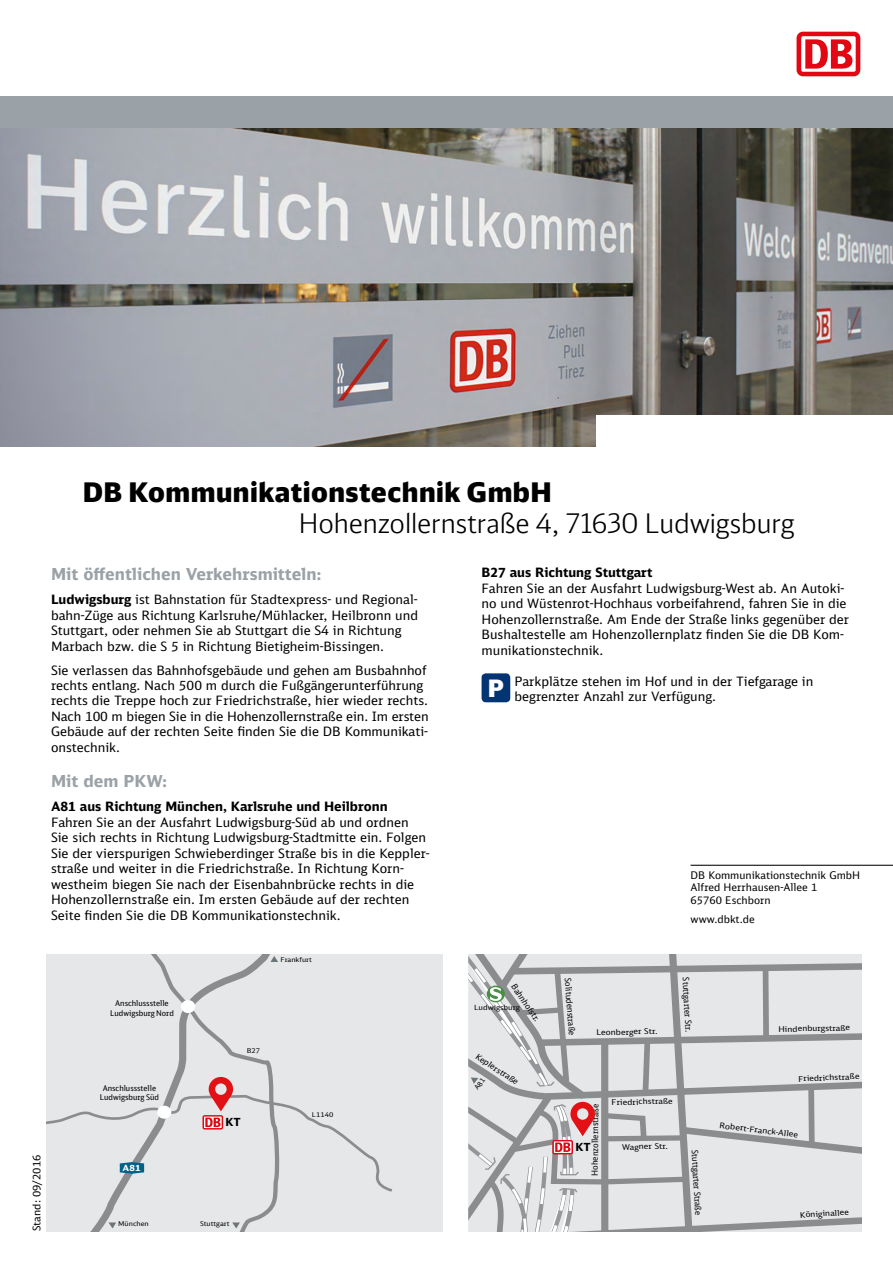
<style>
.page{position:relative;width:893px;height:1263px;background:#fff}
.page>*{position:absolute;margin:0;border:0;box-sizing:border-box;transform-origin:0 0}
.t1{font:300 27px "DB Head";letter-spacing:.005em;color:#000}
.t2{font:900 27px "DB Head";letter-spacing:.02em;color:#000}
.t3{font:900 24px "DB Head";color:#fff}
.t4{font:700 16.5px "DB Sans";color:#9ba2a7}
.t5{font:12.9px/15.5px "DB Sans";color:#000}
.t6{font:700 12.9px "DB Sans";color:#000}
.t7{font:700 11.1px "DB Sans";color:#000}
.t8{font:10.5px/12.6px "DB Sans";color:#000}
.t9{font:8.55px "DB Sans";color:#000;scale:.92 1}
.t10{font:700 8.55px "DB Sans";color:#fff;scale:1.09 1}
.t11{font:8.4px "DB Sans";color:#000}
.t12{font:8.1px "DB Sans";color:#000}
.t13{font:7.95px "DB Sans";color:#000;scale:1.09 1}
.t14{font:7.95px/9.4px "DB Sans Cond";color:#000;text-align:center;scale:1.09 1}
.t15{font:7.2px "DB Sans";color:#000;scale:1.09 1}
.t16{font:6.6px "DB Sans";color:#000;scale:1.09 1}
.s1{font-weight:700}
</style>
<div class="page">
<img style="left:0;top:128px;width:893px;height:318px">
<div style="left:0;top:96px;width:893px;height:32px;background:#9ba2a7"></div>
<hr style="left:691px;top:865px;width:202px;height:1px;background:#000">
<div style="left:395px;top:954px;width:48px;height:277px;background:#e6e7e8"></div>
<div style="left:597px;top:415px;width:296px;height:39px;background:#fff"></div>
<div style="left:797px;top:32px;width:63px;height:44px;background:#e30613;border-radius:6px"></div>
<div style="left:801px;top:36px;width:55px;height:36px;background:#fff;border-radius:2px"></div>
<svg style="left:805px;top:39px;width:47px;height:30px"></svg>
<svg style="left:47px;top:954px;width:348px;height:277px"></svg>
<div style="left:482px;top:673px;width:28px;height:29px;background:#033572;border-radius:4px"></div>
<svg style="left:468px;top:954px;width:393px;height:277px"></svg>
<h1 class="t2" style="left:83px;top:475px;width:470px">DB Kommunikationstechnik GmbH</h1>
<h1 class="t1" style="left:299px;top:507px;width:497px">Hohenzollernstraße 4, 71630 Ludwigsburg</h1>
<p class="t4" style="left:51px;top:564px;width:272px">Mit öffentlichen Verkehrsmitteln:</p>
<p class="t5" style="left:51px;top:591px;width:368px"><span class="s1">Ludwigsburg</span> ist Bahnstation für Stadtexpress- und Regional&shy;bahn-Züge aus Richtung Karlsruhe/Mühlacker, Heilbronn und Stuttgart, oder nehmen Sie ab Stuttgart die S4 in Richtung Marbach bzw. die S 5 in Richtung Bietigheim-Bissingen.</p>
<p class="t5" style="left:51px;top:662px;width:379px">Sie verlassen das Bahnhofsgebäude und gehen am Busbahnhof rechts entlang. Nach 500 m durch die Fußgängerunterführung rechts die Treppe hoch zur Friedrichstraße, hier wieder rechts.<br>Nach 100 m biegen Sie in die Hohenzollernstraße ein. Im ersten Gebäude auf der rechten Seite finden Sie die DB Kommunikati&shy;onstechnik.</p>
<p class="t4" style="left:51px;top:771px;width:118px">Mit dem PKW:</p>
<p class="t6" style="left:51px;top:798px;width:338px">A81 aus Richtung München, Karlsruhe und Heilbronn</p>
<p class="t5" style="left:51px;top:814px;width:380px">Fahren Sie an der Ausfahrt Ludwigsburg-Süd ab und ordnen<br>Sie sich rechts in Richtung Ludwigsburg-Stadtmitte ein. Folgen Sie der vierspurigen Schwieberdinger Straße bis in die Keppler&shy;straße und weiter in die Friedrichstraße. In Richtung Korn&shy;westheim biegen Sie nach der Eisenbahnbrücke rechts in die Hohenzollernstraße ein. Im ersten Gebäude auf der rechten Seite finden Sie die DB Kommunikationstechnik.</p>
<p class="t6" style="left:482px;top:564px;width:172px">B27 aus Richtung Stuttgart</p>
<p class="t5" style="left:482px;top:580px;width:369px">Fahren Sie an der Ausfahrt Ludwigsburg-West ab. An Autoki&shy;no und Wüstenrot-Hochhaus vorbeifahrend, fahren Sie in die Hohenzollernstraße. Am Ende der Straße links gegenüber der Bushaltestelle am Hohenzollernplatz finden Sie die DB Kom&shy;munikationstechnik.</p>
<p class="t5" style="left:515px;top:673px;width:300px">Parkplätze stehen im Hof und in der Tiefgarage in begrenzter Anzahl zur Verfügung.</p>
<p class="t16" style="left:699px;top:617px;width:30px">Frankfurt</p>
<h2 class="t3" style="left:488px;top:673px;width:18px">P</h2>
<p class="t8" style="left:691px;top:868px;width:171px">DB Kommunikationstechnik GmbH<br>Alfred Herrhausen-Allee 1<br>65760 Eschborn</p>
<p class="t8" style="left:691px;top:912px;width:66px">www.dbkt.de</p>
<p class="t8" style="left:30px;top:1231px;width:78px;rotate:-90deg">Stand: 09/2016</p>
<p class="t14" style="left:110px;top:998px;width:60px">Anschlussstelle<br>Ludwigsburg Nord</p>
<p class="t14" style="left:100px;top:1083px;width:56px">Anschlussstelle<br>Ludwigsburg Süd</p>
<p class="t10" style="left:123px;top:1162px;width:18px">A81</p>
<p class="t16" style="left:118px;top:1220px;width:30px">München</p>
<p class="t16" style="left:280px;top:955px;width:30px">Frankfurt</p>
<p class="t16" style="left:247px;top:1047px;width:14px">B27</p>
<p class="t7" style="left:225px;top:1115px;width:17px">KT</p>
<p class="t16" style="left:312px;top:1110px;width:21px">L1140</p>
<p class="t16" style="left:200px;top:1220px;width:29px">Stuttgart</p>
<p class="t11" style="left:517px;top:981px;width:45px;rotate:55deg">Bahnhofstr.</p>
<p class="t15" style="left:474px;top:1003px;width:44px">Ludwigsburg</p>
<p class="t12" style="left:479px;top:1051px;width:51px;rotate:33deg">Keplerstraße</p>
<p class="t9" style="left:573px;top:978px;width:64px;rotate:86deg">Solitudenstraße</p>
<p class="t9" style="left:691px;top:977px;width:61px;rotate:87deg">Stuttgarter Str.</p>
<p class="t13" style="left:596px;top:1027px;width:58px;rotate:-1deg">Leonberger Str.</p>
<p class="t13" style="left:778px;top:1024px;width:67px;rotate:-1deg">Hindenburgstraße</p>
<p class="t13" style="left:798px;top:1074px;width:58px;rotate:-3deg">Friedrichstraße</p>
<p class="t9" style="left:590px;top:1176px;width:80px;rotate:-90deg">H r t snr e l l ozneho ßa e</p>
<p class="t7" style="left:575px;top:1140px;width:17px">KT</p>
<p class="t13" style="left:611px;top:1098px;width:58px;rotate:-2deg">Friedrichstraße</p>
<p class="t13" style="left:622px;top:1142px;width:44px;rotate:-2deg">Wagner Str.</p>
<p class="t9" style="left:700px;top:1149px;width:73px;rotate:87deg">Stuttgarter Straße</p>
<p class="t13" style="left:720px;top:1120px;width:74px;rotate:7deg">Robert-Franck-Allee</p>
<p class="t13" style="left:800px;top:1210px;width:46px;rotate:-3deg">Königinallee</p>
</div>
